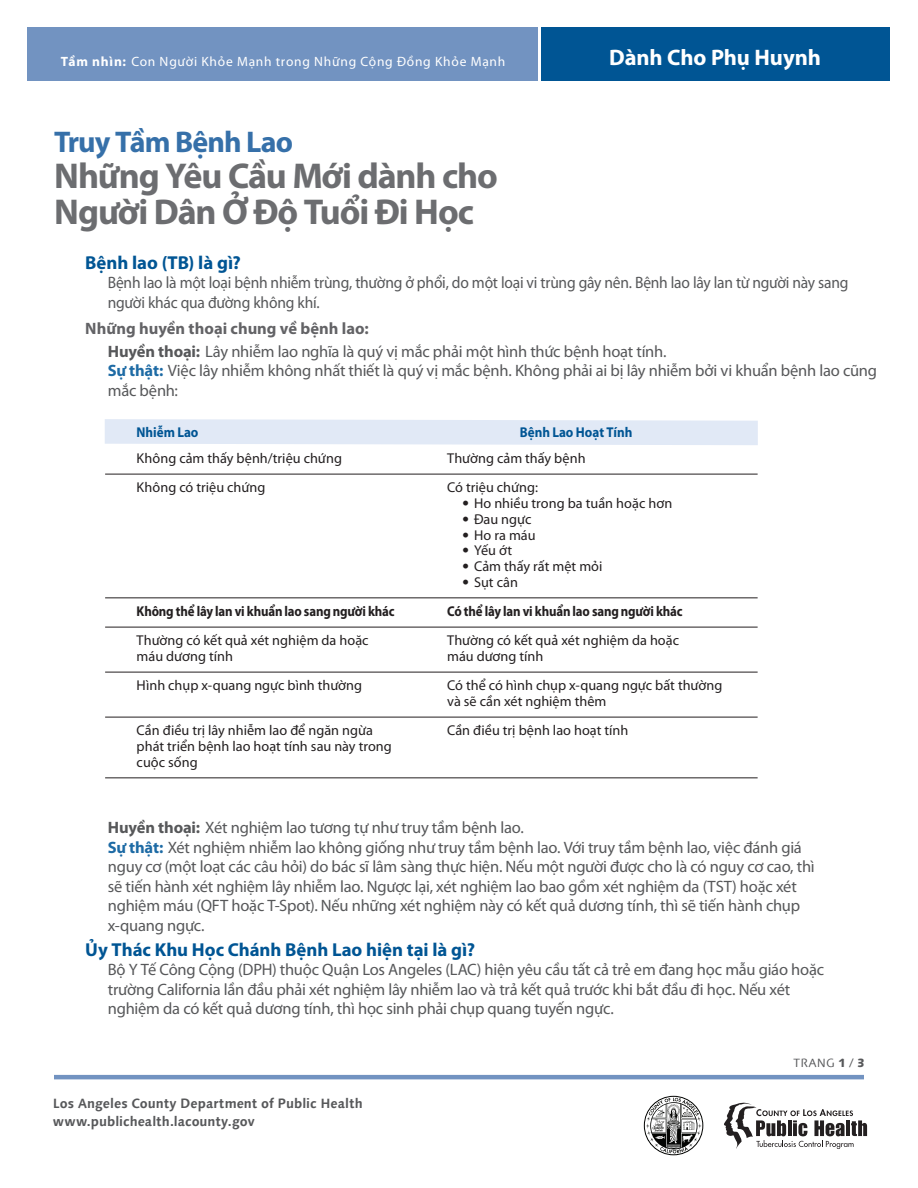
<style>
.page{position:relative;width:918px;height:1188px;background:#fff}
.page>*{position:absolute;margin:0;border:0;box-sizing:border-box;transform-origin:0 0}
.t1{font:700 36px/36px "Myriad Pro";letter-spacing:-.03em;color:#6c6d70}
.t2{font:700 30px "Myriad Pro";letter-spacing:-.03em;color:#3670a9}
.t3{font:700 22.5px "Myriad Pro";letter-spacing:-.005em;color:#fff}
.t4{font:700 18.75px "Myriad Pro";letter-spacing:-.005em;color:#005594}
.t5{font:16.5px/19.5px "Myriad Pro";letter-spacing:-.015em;color:#57585a}
.t6{font:16.5px/19.5px "Myriad Pro";letter-spacing:-.015em;color:#57585a;scale:.94 1}
.t7{font:14.25px/15.8px "Myriad Pro";color:#231f20}
.t8{font:700 14.25px "Myriad Pro";letter-spacing:-.015em;color:#231f20;scale:.9 1}
.t9{font:700 14.25px "Myriad Pro";letter-spacing:-.005em;color:#005594;scale:.92 1}
.t10{font:700 13.5px/18px "Linotype Syntax Com";color:#57585a}
.t11{font:13.5px "Myriad Pro";letter-spacing:.055em;color:#fff}
.t12{font:12px "Linotype Syntax Com";letter-spacing:.015em;color:#57585a}
.s1{font-weight:700}
.s2{font-weight:700;color:#636366}
.s3{font-weight:700;color:#1e6ba5}
.s4{font-family:"Syntax LT Std"}
.s5{font-weight:800}
</style>
<div class="page">
<svg style="left:644px;top:1096px;width:59px;height:59px"></svg>
<svg style="left:724px;top:1103px;width:143px;height:46px"></svg>
<div style="left:27px;top:27px;width:511px;height:54px;background:#7293c1"></div>
<div style="left:541px;top:27px;width:349px;height:54px;background:#005594"></div>
<hr style="left:54px;top:1075px;width:810px;height:4px;background:#7293c1">
<div style="left:105px;top:419px;width:653px;height:26px;background:#e1e9f6"></div>
<hr style="left:105px;top:474px;width:653px;height:1px;background:#231f20">
<hr style="left:105px;top:598px;width:653px;height:1px;background:#231f20">
<hr style="left:105px;top:627px;width:653px;height:1px;background:#231f20">
<hr style="left:105px;top:672px;width:653px;height:1px;background:#231f20">
<hr style="left:105px;top:717px;width:653px;height:1px;background:#231f20">
<hr style="left:105px;top:778px;width:653px;height:1px;background:#231f20">
<p class="t11" style="left:61px;top:53px;width:446px"><span class="s1">Tầm nhìn:</span> Con Người Khỏe Mạnh trong Những Cộng Đồng Khỏe Mạnh</p>
<h3 class="t3" style="left:609px;top:43px;width:213px">Dành Cho Phụ Huynh</h3>
<h2 class="t2" style="left:54px;top:122px;width:240px">Truy Tầm Bệnh Lao</h2>
<h1 class="t1" style="left:54px;top:156px;width:445px">Những Yêu Cầu Mới dành cho<br>Người Dân Ở Độ Tuổi Đi Học</h1>
<p class="t4" style="left:85px;top:250px;width:157px">Bệnh lao (TB) là gì?</p>
<p class="t6" style="left:108px;top:273px;width:790px">Bệnh lao là một loại bệnh nhiễm trùng, thường ở phổi, do một loại vi trùng gây nên. Bệnh lao lây lan từ người này sang người khác qua đường không khí.</p>
<p class="t5" style="left:108px;top:317px;width:560px;line-height:22.8px;text-indent:-23px"><span class="s2">Những huyền thoại chung về bệnh lao:<br></span><span class="s1">Huyền thoại:</span> Lây nhiễm lao nghĩa là quý vị mắc phải một hình thức bệnh hoạt tính.</p>
<p class="t5" style="left:108px;top:361px;width:771px"><span class="s3">Sự thật:</span> Việc lây nhiễm không nhất thiết là quý vị mắc bệnh. Không phải ai bị lây nhiễm bởi vi khuẩn bệnh lao cũng mắc bệnh:</p>
<p class="t9" style="left:137px;top:423px;width:69px">Nhiễm Lao</p>
<p class="t9" style="left:520px;top:423px;width:124px">Bệnh Lao Hoạt Tính</p>
<p class="t7" style="left:137px;top:450px;width:207px">Không cảm thấy bệnh/triệu chứng</p>
<p class="t7" style="left:447px;top:450px;width:140px">Thường cảm thấy bệnh</p>
<p class="t7" style="left:137px;top:479px;width:130px">Không có triệu chứng</p>
<p class="t7" style="left:447px;top:479px;width:92px">Có triệu chứng:</p>
<p class="t7" style="left:462px;top:495px;width:212px"><span class="s4">•</span> Ho nhiều trong ba tuần hoặc hơn</p>
<p class="t7" style="left:462px;top:511px;width:71px"><span class="s4">•</span> Đau ngực</p>
<p class="t7" style="left:462px;top:527px;width:75px"><span class="s4">•</span> Ho ra máu</p>
<p class="t7" style="left:462px;top:542px;width:52px"><span class="s4">•</span> Yếu ớt</p>
<p class="t7" style="left:462px;top:558px;width:142px"><span class="s4">•</span> Cảm thấy rất mệt mỏi</p>
<p class="t7" style="left:462px;top:574px;width:57px"><span class="s4">•</span> Sụt cân</p>
<p class="t8" style="left:137px;top:602px;width:288px">Không thể lây lan vi khuẩn lao sang người khác</p>
<p class="t8" style="left:447px;top:602px;width:263px">Có thể lây lan vi khuẩn lao sang người khác</p>
<p class="t7" style="left:137px;top:632px;width:234px">Thường có kết quả xét nghiệm da hoặc</p>
<p class="t7" style="left:447px;top:632px;width:234px">Thường có kết quả xét nghiệm da hoặc</p>
<p class="t7" style="left:137px;top:648px;width:98px">máu dương tính</p>
<p class="t7" style="left:447px;top:648px;width:98px">máu dương tính</p>
<p class="t7" style="left:137px;top:677px;width:227px">Hình chụp x-quang ngực bình thường</p>
<p class="t7" style="left:447px;top:677px;width:277px">Có thể có hình chụp x-quang ngực bất thường và sẽ cần xét nghiệm thêm</p>
<p class="t7" style="left:137px;top:722px;width:238px">Cần điều trị lây nhiễm lao để ngăn ngừa</p>
<p class="t7" style="left:447px;top:722px;width:183px">Cần điều trị bệnh lao hoạt tính</p>
<p class="t7" style="left:137px;top:738px;width:257px">phát triển bệnh lao hoạt tính sau này trong cuộc sống</p>
<p class="t5" style="left:108px;top:818px;width:708px"><span class="s1">Huyền thoại:</span> Xét nghiệm lao tương tự như truy tầm bệnh lao.<br><span class="s3">Sự thật:</span> Xét nghiệm nhiễm lao không giống như truy tầm bệnh lao. Với truy tầm bệnh lao, việc đánh giá nguy cơ (một loạt các câu hỏi) do bác sĩ lâm sàng thực hiện. Nếu một người được cho là có nguy cơ cao, thì sẽ tiến hành xét nghiệm lây nhiễm lao. Ngược lại, xét nghiệm lao bao gồm xét nghiệm da (TST) hoặc xét nghiệm máu (QFT hoặc T-Spot). Nếu những xét nghiệm này có kết quả dương tính, thì sẽ tiến hành chụp x-quang ngực.</p>
<p class="t4" style="left:85px;top:937px;width:391px">Ủy Thác Khu Học Chánh Bệnh Lao hiện tại là gì?</p>
<p class="t5" style="left:108px;top:960px;width:718px">Bộ Y Tế Công Cộng (DPH) thuộc Quận Los Angeles (LAC) hiện yêu cầu tất cả trẻ em đang học mẫu giáo hoặc trường California lần đầu phải xét nghiệm lây nhiễm lao và trả kết quả trước khi bắt đầu đi học. Nếu xét nghiệm da có kết quả dương tính, thì học sinh phải chụp quang tuyến ngực.</p>
<p class="t10" style="left:53px;top:1094px;width:311px">Los Angeles County Department of Public Health www.publichealth.lacounty.gov</p>
<p class="t12" style="left:794px;top:1056px;width:73px">TRANG <span class="s5">1</span> / <span class="s5">3</span></p>
</div>
